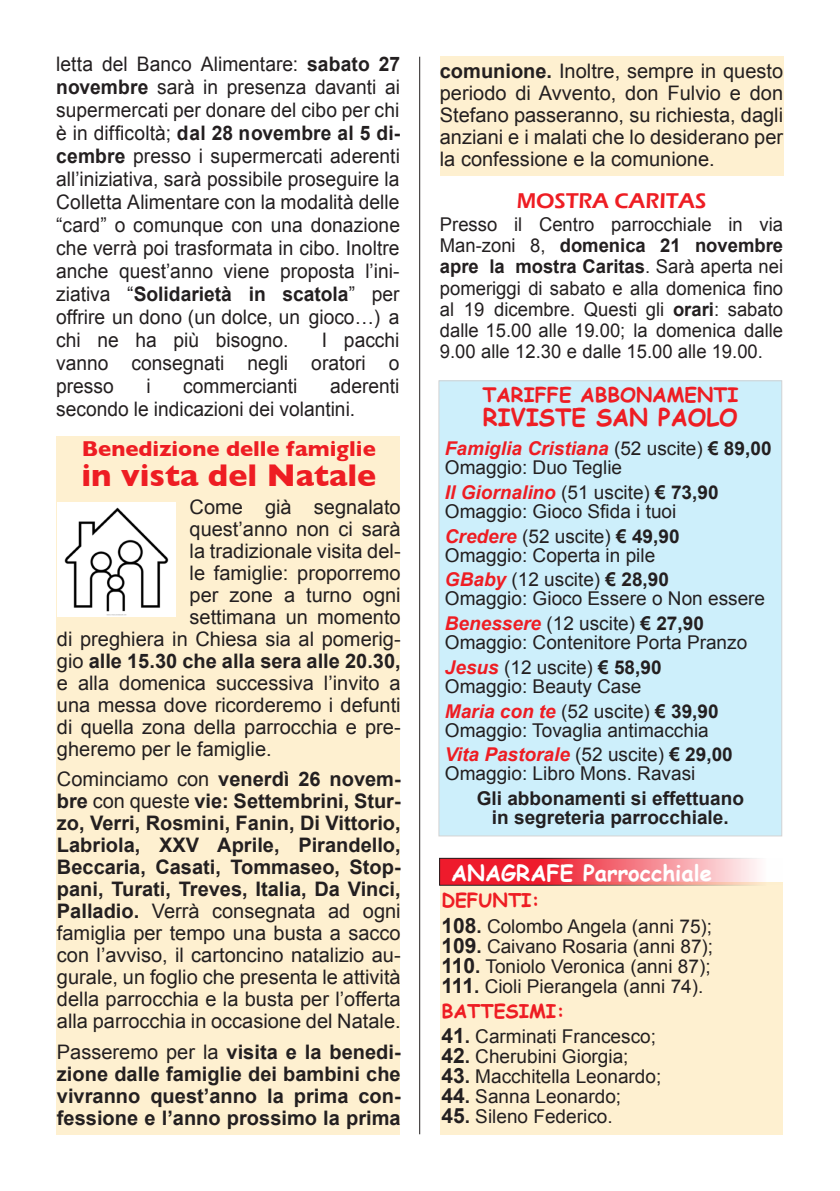
<style>
.page{position:relative;width:840px;height:1191px;background:#fff}
.page>*{position:absolute;margin:0;border:0;box-sizing:border-box;transform-origin:0 0}
.t1{font:700 32px "Gill Sans";color:#ee1d23}
.t2{font:700 24px "Comic Sans MS";color:#ee1d23}
.t3{font:700 22px "Gill Sans";color:#ee1d23}
.t4{font:700 22px "Comic Sans MS";color:#fff}
.t5{font:600 22px "Eras ITC";color:#ee1d23}
.t6{font:20px/22px "Arial";color:#231f20;text-align:justify}
.t7{font:20px/23px "Arial";color:#231f20;text-align:justify;scale:.96 1}
.t8{font:700 20px/22px "Arial";color:#231f20;text-align:justify}
.t9{font:700 20px "Comic Sans MS";color:#ee1d23}
.t10{font:19px/19px "Arial";color:#231f20}
.t11{font:700 19px/19px "Arial";color:#231f20;text-align:center}
.t12{font:700 19px "Comic Sans MS";color:#ee1d23}
.s1{font-weight:700}
.s2{font-weight:400}
.s3{font-weight:700;font-style:italic;color:#ee1d23}
.s4{font-weight:700;font-size:21px}
</style>
<div class="page">
<hr style="left:419px;top:57px;width:1px;height:1077px;background:#231f20">
<div style="left:57px;top:436px;width:343px;height:698px;background:#fef0d0"></div>
<div style="left:439px;top:57px;width:343px;height:119px;background:#fef0d0"></div>
<img style="left:57px;top:502px;width:119px;height:114px">
<div style="left:439px;top:882px;width:343px;height:252px;background:#fef0d0"></div>
<svg style="left:441px;top:860px;width:317px;height:23px;background:#f36570"></svg>
<div style="left:438px;top:381px;width:343px;height:455px;background:#cdeffb"></div>
<p class="t7" style="left:56px;top:53px;width:360px">letta del Banco Alimentare: <span class="s1">sabato 27 novembre</span> sarà in presenza davanti ai supermercati per donare del cibo per chi è in difficoltà; <span class="s1">dal 28 novembre al 5 di&shy;cembre</span> presso i supermercati aderenti all’iniziativa, sarà possibile proseguire la Colletta Alimentare con la modalità delle “card” o comunque con una donazione che verrà poi trasformata in cibo. Inoltre anche quest’anno viene proposta l’ini&shy;ziativa “<span class="s1">Solidarietà in scatola</span>” per offrire un dono (un dolce, un gioco…) a chi ne ha più bisogno.</p>
<p class="t7" style="left:56px;top:329px;width:359px;text-indent:266px">I pacchi vanno consegnati negli oratori o presso</p>
<p class="t7" style="left:56px;top:375px;width:359px;text-indent:274px">aderenti secondo le indicazioni dei volantini.</p>
<p class="t3" style="left:82px;top:431px;width:295px">Benedizione delle famiglie</p>
<p class="t1" style="left:81px;top:450px;width:296px">in vista del Natale</p>
<p class="t6" style="left:189px;top:496px;width:212px">Come già segnalato</p>
<p class="t6" style="left:189px;top:518px;width:212px">quest’anno non ci sarà</p>
<p class="t6" style="left:189px;top:540px;width:212px">la tradizionale visita del-</p>
<p class="t6" style="left:189px;top:562px;width:212px">le famiglie: proporremo</p>
<p class="t6" style="left:189px;top:584px;width:212px">per zone a turno ogni</p>
<p class="t6" style="left:189px;top:606px;width:212px">settimana un momento</p>
<p class="t6" style="left:57px;top:628px;width:345px">di preghiera in Chiesa sia al pomerig-</p>
<p class="t8" style="left:57px;top:650px;width:345px"><span class="s2">gio</span> alle 15.30 che alla sera alle 20.30,</p>
<p class="t6" style="left:57px;top:672px;width:345px">e alla domenica successiva l’invito a</p>
<p class="t6" style="left:57px;top:694px;width:345px">una messa dove ricorderemo i defunti</p>
<p class="t6" style="left:57px;top:716px;width:345px">di quella zona della parrocchia e pre-</p>
<p class="t6" style="left:57px;top:738px;width:216px">gheremo per le famiglie.</p>
<p class="t6" style="left:57px;top:768px;width:345px">Cominciamo con <span class="s1">venerdì 26 novem&shy;bre</span> con queste <span class="s1">vie: Settembrini, Stur&shy;zo, Verri, Rosmini, Fanin, Di Vittorio, Labriola, XXV Aprile, Pirandello, Beccaria, Casati, Tommaseo, Stop&shy;pani, Turati, Treves, Italia, Da Vinci, Palladio.</span> Verrà consegnata ad ogni famiglia per tempo una busta a sacco con l’avviso, il cartoncino natalizio au&shy;gurale, un foglio che presenta le attività della parrocchia e la busta per l’offerta alla parrocchia in occasione del Natale.</p>
<p class="t8" style="left:57px;top:1041px;width:345px"><span class="s2">Passeremo per la</span> visita e la benedi&shy;zione dalle famiglie dei bambini che vivranno quest’anno la prima con&shy;fessione e l’anno prossimo la prima</p>
<p class="t7" style="left:146px;top:375px;width:6px">i</p>
<p class="t7" style="left:183px;top:375px;width:120px">commercianti</p>
<p class="t6" style="left:439px;top:61px;width:344px"><span class="s1">comunione.</span> Inoltre, sempre in questo periodo di Avvento, don Fulvio e don Stefano passeranno, su richiesta, dagli anziani e i malati che lo desiderano per la confessione e la comunione.</p>
<p class="t5" style="left:516px;top:188px;width:191px">MOSTRA CARITAS</p>
<p class="t10" style="left:439px;top:214px;width:344px;line-height:21px;text-align:justify">Presso il Centro parrocchiale in via Man-zoni 8, <span class="s1">domenica 21 novembre apre la mostra Caritas</span>. Sarà aperta nei pomeriggi di sabato e alla domenica fino al 19 dicembre. Questi gli <span class="s1">orari</span>: sabato dalle 15.00 alle 19.00; la domenica dalle 9.00 alle 12.30 e dalle 15.00 alle 19.00.</p>
<p class="t9" style="left:482px;top:380px;width:257px">TARIFFE ABBONAMENTI</p>
<p class="t2" style="left:482px;top:400px;width:256px">RIVISTE SAN PAOLO</p>
<p class="t10" style="left:444px;top:439px;width:328px"><span class="s3">Famiglia Cristiana</span> (52 uscite) <span class="s1">€ 89,00<br></span>Omaggio: Duo Teglie</p>
<p class="t10" style="left:444px;top:483px;width:275px"><span class="s3">Il Giornalino</span> (51 uscite) <span class="s1">€ 73,90<br></span>Omaggio: Gioco Sfida i tuoi</p>
<p class="t10" style="left:444px;top:527px;width:236px"><span class="s3">Credere</span> (52 uscite) <span class="s1">€ 49,90<br></span>Omaggio: Coperta in pile</p>
<p class="t10" style="left:444px;top:570px;width:321px"><span class="s3">GBaby</span> (12 uscite) <span class="s1">€ 28,90<br></span>Omaggio: Gioco Essere o Non essere</p>
<p class="t10" style="left:444px;top:614px;width:304px"><span class="s3">Benessere</span> (12 uscite) <span class="s1">€ 27,90<br></span>Omaggio: Contenitore Porta Pranzo</p>
<p class="t10" style="left:444px;top:658px;width:218px"><span class="s3">Jesus</span> (12 uscite) <span class="s1">€ 58,90<br></span>Omaggio: Beauty Case</p>
<p class="t10" style="left:444px;top:701px;width:275px"><span class="s3">Maria con te</span> (52 uscite) <span class="s1">€ 39,90<br></span>Omaggio: Tovaglia antimacchia</p>
<p class="t10" style="left:444px;top:745px;width:289px"><span class="s3">Vita Pastorale</span> (52 uscite) <span class="s1">€ 29,00<br></span>Omaggio: Libro Mons. Ravasi</p>
<p class="t11" style="left:476px;top:789px;width:269px">Gli abbonamenti si effettuano in segreteria parrocchiale.</p>
<p class="t4" style="left:451px;top:856px;width:262px">ANAGRAFE Parrocchiale</p>
<p class="t12" style="left:441px;top:886px;width:100px">DEFUNTI:</p>
<p class="t10" style="left:441px;top:916px;width:273px;line-height:20px"><span class="s4">108</span><span class="s1">.</span> Colombo Angela (anni 75);<br><span class="s4">109</span><span class="s1">.</span> Caivano Rosaria (anni 87);<br><span class="s4">110</span><span class="s1">.</span> Toniolo Veronica (anni 87);<br><span class="s4">111</span><span class="s1">.</span> Cioli Pierangela (anni 74).</p>
<p class="t12" style="left:441px;top:996px;width:125px">BATTESIMI:</p>
<p class="t10" style="left:441px;top:1027px;width:216px"><span class="s4">41</span><span class="s1">.</span> Carminati Francesco;</p>
<p class="t10" style="left:441px;top:1047px;width:189px"><span class="s4">42</span><span class="s1">.</span> Cherubini Giorgia;</p>
<p class="t10" style="left:441px;top:1067px;width:221px"><span class="s4">43</span><span class="s1">.</span> Macchitella Leonardo;</p>
<p class="t10" style="left:441px;top:1087px;width:181px"><span class="s4">44</span><span class="s1">.</span> Sanna Leonardo;</p>
<p class="t10" style="left:441px;top:1107px;width:173px"><span class="s4">45</span><span class="s1">.</span> Sileno Federico.</p>
</div>
